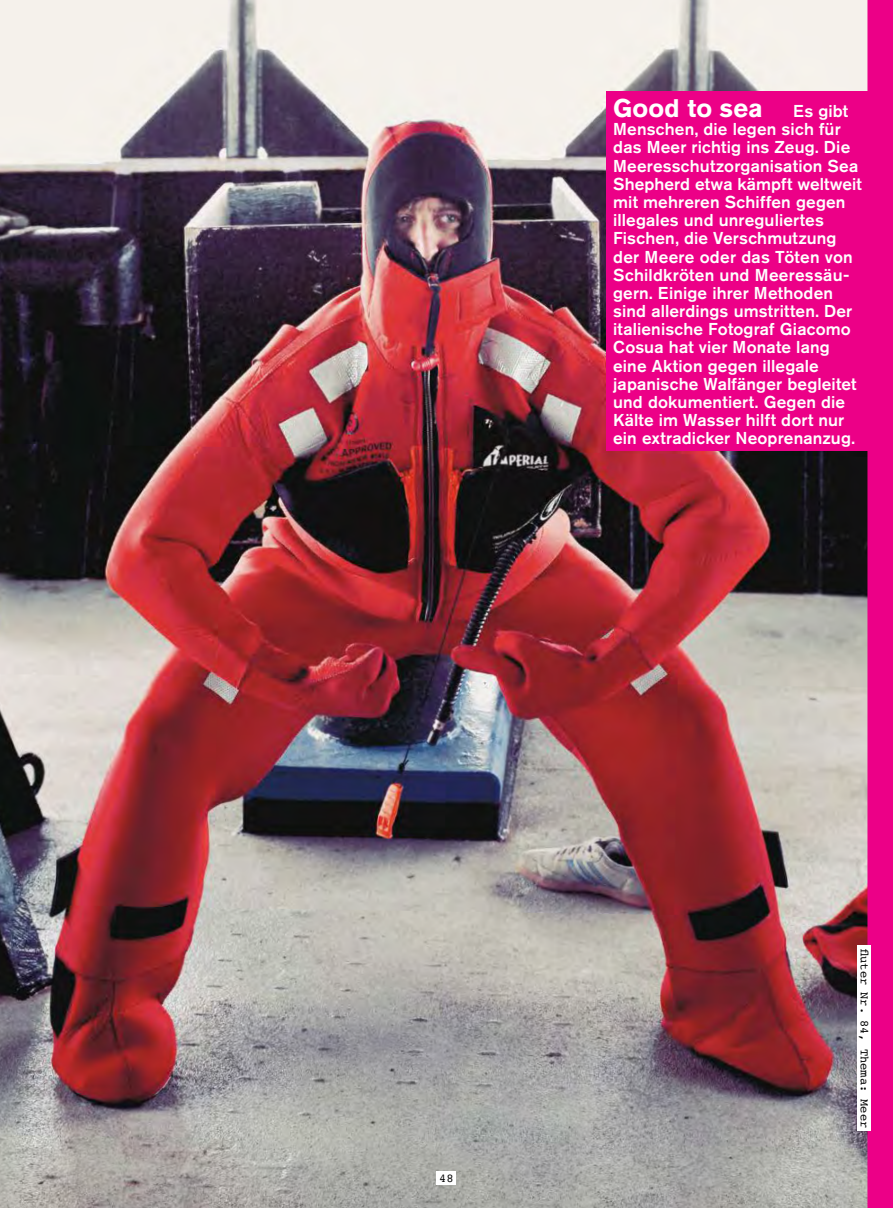
<style>
.page{position:relative;width:893px;height:1208px;background:#ec0087}
.page>*{position:absolute;margin:0;border:0;box-sizing:border-box;transform-origin:0 0}
.t1{font:700 25.2px "Akzidenz Grotesk BE";letter-spacing:.005em;color:#fff}
.t2{font:500 17.1px/18.1px "Akzidenz Grotesk BE";letter-spacing:.01em;color:#fff}
.t3{font:12px "Courier";color:#000}
.s1{font-weight:500;font-size:17.1px}
</style>
<div class="page">
<img style="left:0;top:0;width:867px;height:1208px">
<div style="left:607px;top:92px;width:268px;height:359px;background:#ec0087"></div>
<div style="left:857px;top:945px;width:13px;height:185px;background:#fff"></div>
<div style="left:437px;top:1171px;width:19px;height:14px;background:#fff"></div>
<h1 class="t1" style="left:613px;top:94px;width:237px">Good to sea <span class="s1">Es gibt</span></h1>
<p class="t2" style="left:613px;top:120px;width:250px">Menschen, die legen sich für das Meer richtig ins Zeug. Die<br>Meeresschutzorganisation Sea<br>Shepherd etwa kämpft weltweit mit mehreren Schiffen gegen illegales und unreguliertes<br>Fischen, die Verschmutzung der Meere oder das Töten von<br>Schildkröten und Meeressäu&shy;gern. Einige ihrer Methoden sind allerdings umstritten. Der italienische Fotograf Giacomo<br>Cosua hat vier Monate lang eine Aktion gegen illegale japanische Walfänger begleitet und dokumentiert. Gegen die<br>Kälte im Wasser hilft dort nur ein extradicker Neoprenanzug.</p>
<p class="t3" style="left:439px;top:1169px;width:16px">48</p>
<p class="t3" style="left:874px;top:949px;width:180px;rotate:90deg">fluter Nr. 84, Thema: Meer</p>
</div>
